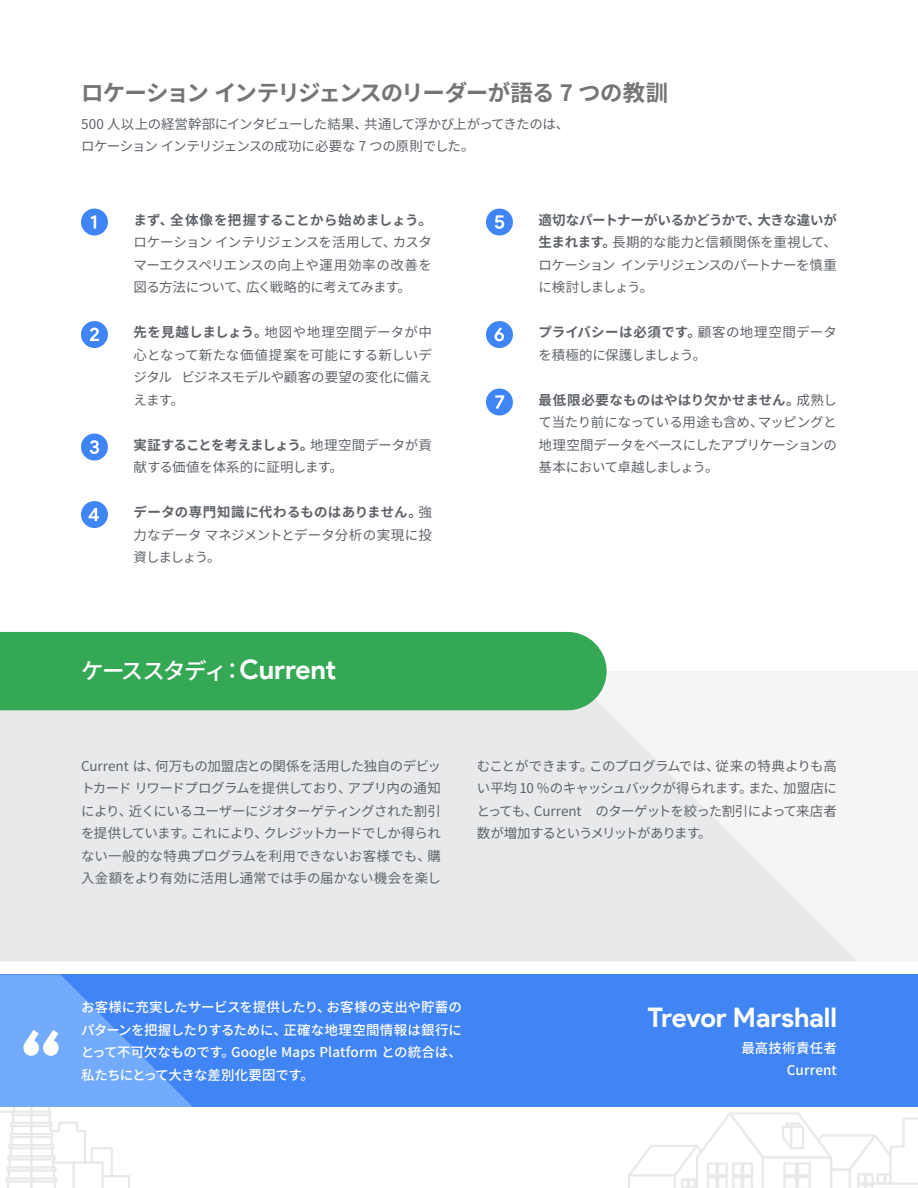
<style>
.page{position:relative;width:918px;height:1188px;background:#fff}
.page>*{position:absolute;margin:0;border:0;box-sizing:border-box;transform-origin:0 0}
.t1{font:700 27px "Product Sans";letter-spacing:-.005em;color:#fff}
.t2{font:700 22.5px "Noto Sans CJ Kjp";letter-spacing:-.065em;color:#757575}
.t3{font:500 22.5px "Noto Sans CJ Kjp";letter-spacing:-.075em;color:#fff}
.t4{font:13.5px/22.5px "Noto Sans CJ Kjp";letter-spacing:-.03em;color:#5f6369;text-align:justify}
.t5{font:500 13.5px/22.5px "Noto Sans CJ Kjp";letter-spacing:.005em;color:#fff;text-align:justify}
.t6{font:13.5px/22.5px "Noto Sans CJ Kjp";letter-spacing:-.06em;color:#5f6369}
.t7{font:700 13.5px "Noto Sans CJ Kjp";letter-spacing:.02em;color:#5f6369}
.s1{font-weight:700}
.s2{font-family:"Product Sans";font-weight:700;font-size:27px}
</style>
<div class="page">
<div style="left:0;top:975px;width:918px;height:132px;background:#4185f5"></div>
<svg style="left:0;top:975px;width:193px;height:213px"></svg>
<svg style="left:628px;top:1112px;width:290px;height:76px"></svg>
<div style="left:0;top:671px;width:918px;height:290px;background:#e8e9ea"></div>
<svg style="left:567px;top:671px;width:351px;height:290px;fill:#f5f5f5"></svg>
<div style="left:0;top:632px;width:607px;height:78px;background:#34a854"></div>
<svg style="left:81px;top:209px;width:27px;height:26px"></svg>
<svg style="left:81px;top:321px;width:27px;height:27px"></svg>
<svg style="left:81px;top:434px;width:27px;height:26px"></svg>
<svg style="left:81px;top:501px;width:27px;height:27px"></svg>
<svg style="left:486px;top:209px;width:27px;height:26px"></svg>
<svg style="left:486px;top:321px;width:27px;height:27px"></svg>
<svg style="left:486px;top:389px;width:27px;height:26px"></svg>
<h2 class="t2" style="left:81px;top:80px;width:589px">ロケーション インテリジェンスのリーダーが語る 7 つの教訓</h2>
<p class="t4" style="left:81px;top:113px;width:490px">500 人以上の経営幹部にインタビューした結果、共通して浮かび上がってきたのは、ロケーション インテリジェンスの成功に必要な 7 つの原則でした。</p>
<p class="t7" style="left:134px;top:212px;width:300px">まず、全体像を把握することから始めましょう。</p>
<p class="t4" style="left:134px;top:232px;width:300px">ロケーションインテリジェンスを活用して、カスタマーエクスペリエンスの向上や運用効率の改善を図る方法について、広く戦略的に考えてみます。</p>
<p class="t4" style="left:134px;top:322px;width:300px"><span class="s1">先を見越しましょう。</span>地図や地理空間データが中心となって新たな価値提案を可能にする新しいデジタル ビジネスモデルや顧客の要望の変化に備ええます。</p>
<p class="t4" style="left:134px;top:434px;width:300px"><span class="s1">実証することを考えましょう。</span>地理空間データが貢献する価値を体系的に証明します。</p>
<p class="t4" style="left:134px;top:502px;width:300px"><span class="s1">データの専門知識に代わるものはありません。</span>強力なデータマネジメントとデータ分析の実現に投資しましょう。</p>
<h2 class="t3" style="left:81px;top:658px;width:257px">ケーススタディ：<span class="s2">Current</span></h2>
<p class="t4" style="left:538px;top:209px;width:300px"><span class="s1">適切なパートナーがいるかどうかで、大きな違いが生まれます。</span>長期的な能力と信頼関係を重視して、ロケーション インテリジェンスのパートナーを慎重に検討しましょう。</p>
<p class="t6" style="left:538px;top:321px;width:300px"><span class="s1">プライバシーは必須です。</span>顧客の地理空間データを積極的に保護しましょう。</p>
<p class="t4" style="left:538px;top:389px;width:300px"><span class="s1">最低限必要なものはやはり欠かせません。</span>成熟して当たり前になっている用途も含め、マッピングと地理空間データをベースにしたアプリケーションの基本において卓越しましょう。</p>
<p class="t4" style="left:81px;top:755px;width:362px">Current は、何万もの加盟店との関係を活用した独自のデビットカードリワードプログラムを提供しており、アプリ内の通知により、近くにいるユーザーにジオターゲティングされた割引を提供しています。これにより、クレジットカードでしか得られない一般的な特典プログラムを利用できないお客様でも、購入金額をより有効に活用し通常では手の届かない機会を楽し</p>
<p class="t4" style="left:477px;top:755px;width:362px">むことができます。このプログラムでは、従来の特典よりも高い平均 10 ％のキャッシュバックが得られます。また、加盟店にとっても、Current のターゲットを絞った割引によって来店者数が増加するというメリットがあります。</p>
<p class="t5" style="left:81px;top:997px;width:383px">お客様に充実したサービスを提供したり、お客様の支出や貯蓄のパターンを把握したりするために、正確な地理空間情報は銀行にとって不可欠なものです。Google Maps Platform との統合は、私たちにとって大きな差別化要因です。</p>
<h1 class="t1" style="left:648px;top:1001px;width:191px">Trevor Marshall</h1>
<p class="t5" style="left:741px;top:1037px;width:97px;text-align:right">最高技術責任者<br>Current</p>
</div>
